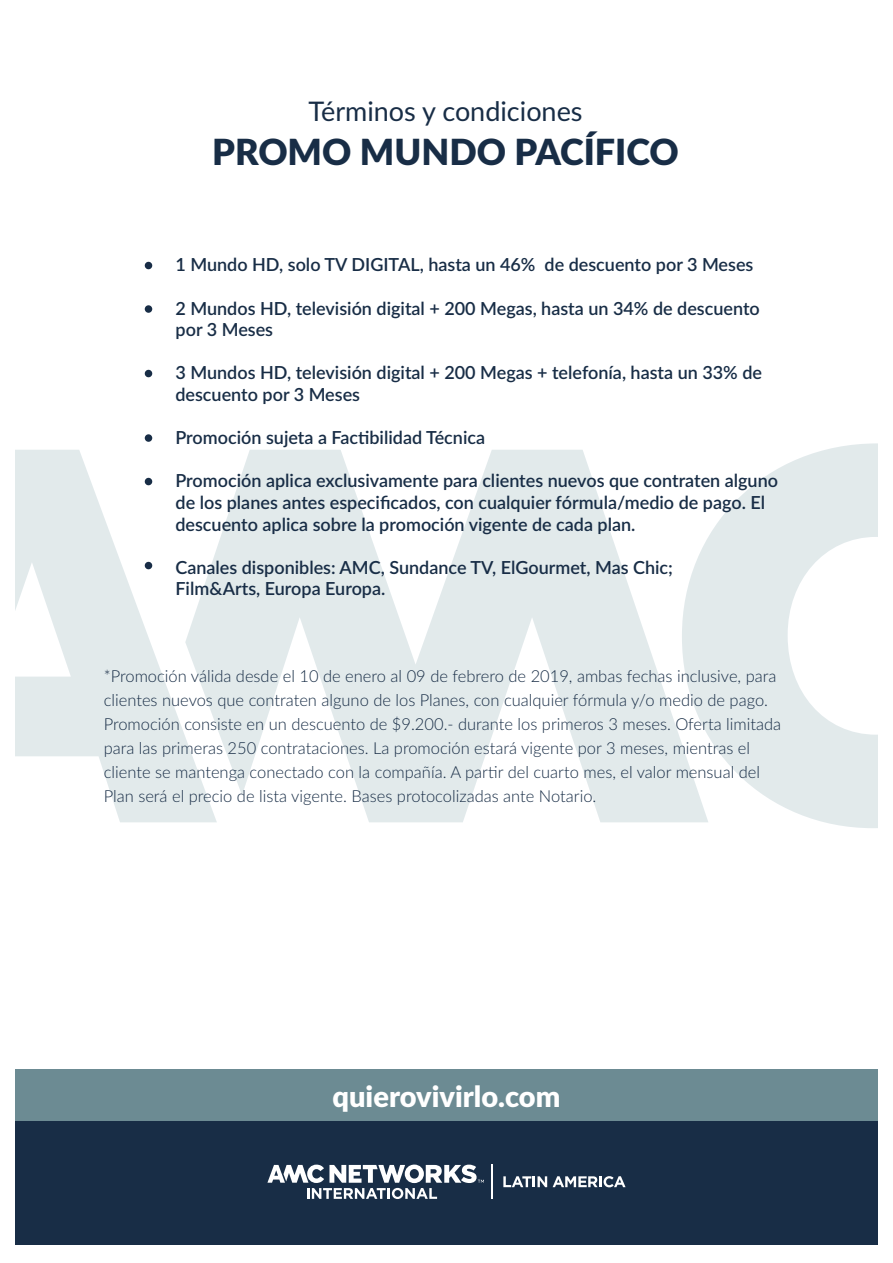
<style>
.page{position:relative;width:893px;height:1263px;background:#fff}
.page>*{position:absolute;margin:0;border:0;box-sizing:border-box;transform-origin:0 0}
.t1{font:900 36px "Lato";color:#182d46}
.t2{font:900 28.95px "Lato";color:#fff}
.t3{font:27px "Lato";color:#182d46}
.t4{font:600 18px/21.6px "Lato";color:#182d46}
.t5{font:300 16.5px/24px "Lato";color:#182d46}
</style>
<div class="page">
<svg style="left:682px;top:443px;width:196px;height:385px;fill:#e2eaeb"></svg>
<svg style="left:15px;top:450px;width:170px;height:372px;fill:#e2eaeb"></svg>
<svg style="left:185px;top:450px;width:523px;height:372px;fill:#e2eaeb"></svg>
<div style="left:15px;top:1121px;width:863px;height:124px;background:#182d46"></div>
<svg style="left:503px;top:1176px;width:44px;height:11px"></svg>
<svg style="left:553px;top:1176px;width:73px;height:11px"></svg>
<hr style="left:491px;top:1164px;width:1px;height:35px;background:#fff">
<svg style="left:267px;top:1164px;width:217px;height:35px"></svg>
<div style="left:15px;top:1070px;width:863px;height:51px;background:#6c8b93"></div>
<div style="left:145px;top:262px;width:7px;height:7px;background:#182d46;border-radius:50%"></div>
<div style="left:145px;top:305px;width:7px;height:8px;background:#182d46;border-radius:50%"></div>
<div style="left:145px;top:370px;width:7px;height:7px;background:#182d46;border-radius:50%"></div>
<div style="left:145px;top:434px;width:7px;height:8px;background:#182d46;border-radius:50%"></div>
<div style="left:145px;top:478px;width:7px;height:7px;background:#182d46;border-radius:50%"></div>
<div style="left:145px;top:562px;width:7px;height:7px;background:#182d46;border-radius:50%"></div>
<h3 class="t3" style="left:308px;top:92px;width:276px">Términos y condiciones</h3>
<h1 class="t1" style="left:212px;top:124px;width:468px">PROMO MUNDO PACÍFICO</h1>
<p class="t4" style="left:175px;top:253px;width:579px">1 Mundo HD, solo TV DIGITAL, hasta un 46% de descuento por 3 Meses</p>
<p class="t4" style="left:175px;top:296px;width:586px">2 Mundos HD, televisión digital + 200 Megas, hasta un 34% de descuento por 3 Meses</p>
<p class="t4" style="left:175px;top:361px;width:588px">3 Mundos HD, televisión digital + 200 Megas + telefonía, hasta un 33% de descuento por 3 Meses</p>
<p class="t4" style="left:175px;top:426px;width:311px">Promoción sujeta a Factibilidad Técnica</p>
<p class="t4" style="left:175px;top:469px;width:604px">Promoción aplica exclusivamente para clientes nuevos que contraten alguno de los planes antes especificados, con cualquier fórmula/medio de pago. El descuento aplica sobre la promoción vigente de cada plan.</p>
<p class="t4" style="left:175px;top:556px;width:499px">Canales disponibles: AMC, Sundance TV, ElGourmet, Mas Chic;<br>Film&amp;Arts, Europa Europa.</p>
<p class="t5" style="left:104px;top:664px;width:679px">*Promoción válida desde el 10 de enero al 09 de febrero de 2019, ambas fechas inclusive, para clientes nuevos que contraten alguno de los Planes, con cualquier fórmula y/o medio de pago.<br>Promoción consiste en un descuento de $9.200.- durante los primeros 3 meses. Oferta limitada para las primeras 250 contrataciones. La promoción estará vigente por 3 meses, mientras el cliente se mantenga conectado con la compañía. A partir del cuarto mes, el valor mensual del Plan será el precio de lista vigente. Bases protocolizadas ante Notario.</p>
<h2 class="t2" style="left:332px;top:1074px;width:229px">quierovivirlo.com</h2>
</div>
